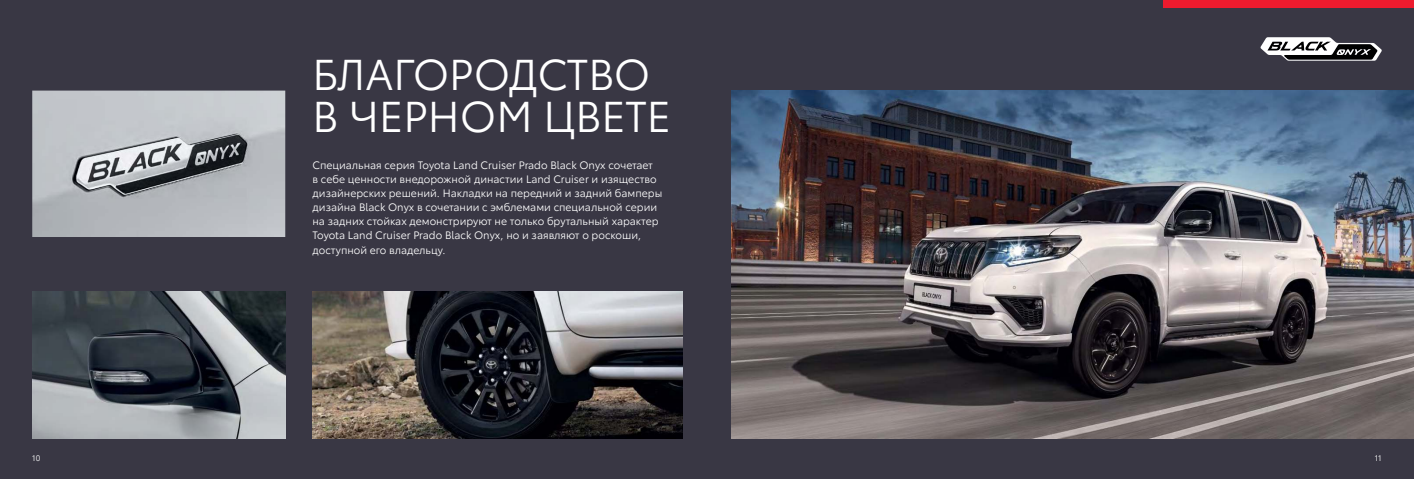
<style>
.page{position:relative;width:1414px;height:479px;background:#393744}
.page>*{position:absolute;margin:0;border:0;box-sizing:border-box;transform-origin:0 0}
.t1{font:42px/42px "Toyota Type";color:#fff}
.t2{font:10.5px/14.1px "Toyota Type";color:#fff}
.t3{font:7.88px "Toyota Type";color:#fff}
</style>
<div class="page">
<img style="left:313px;top:291px;width:369px;height:147px">
<img style="left:32px;top:91px;width:253px;height:146px">
<img style="left:32px;top:291px;width:253px;height:147px">
<div style="left:1163px;top:0;width:251px;height:7px;background:#ed1b2e"></div>
<img style="left:732px;top:91px;width:682px;height:347px">
<svg style="left:1260px;top:37px;width:122px;height:24px"></svg>
<h1 class="t1" style="left:313px;top:51px;width:360px">БЛАГОРОДСТВО<br>В ЧЕРНОМ ЦВЕТЕ</h1>
<p class="t2" style="left:313px;top:157px;width:351px">Специальная серия Toyota Land Cruiser Prado Black Onyx сочетает<br>в себе ценности внедорожной династии Land Cruiser и изящество дизайнерских решений. Накладки на передний и задний бамперы дизайна Black Onyx в сочетании с эмблемами специальной серии на задних стойках демонстрируют не только брутальный характер Toyota Land Cruiser Prado Black Onyx, но и заявляют о роскоши, доступной его владельцу.</p>
<p class="t3" style="left:32px;top:455px;width:10px">10</p>
<p class="t3" style="left:1374px;top:455px;width:9px">11</p>
</div>
